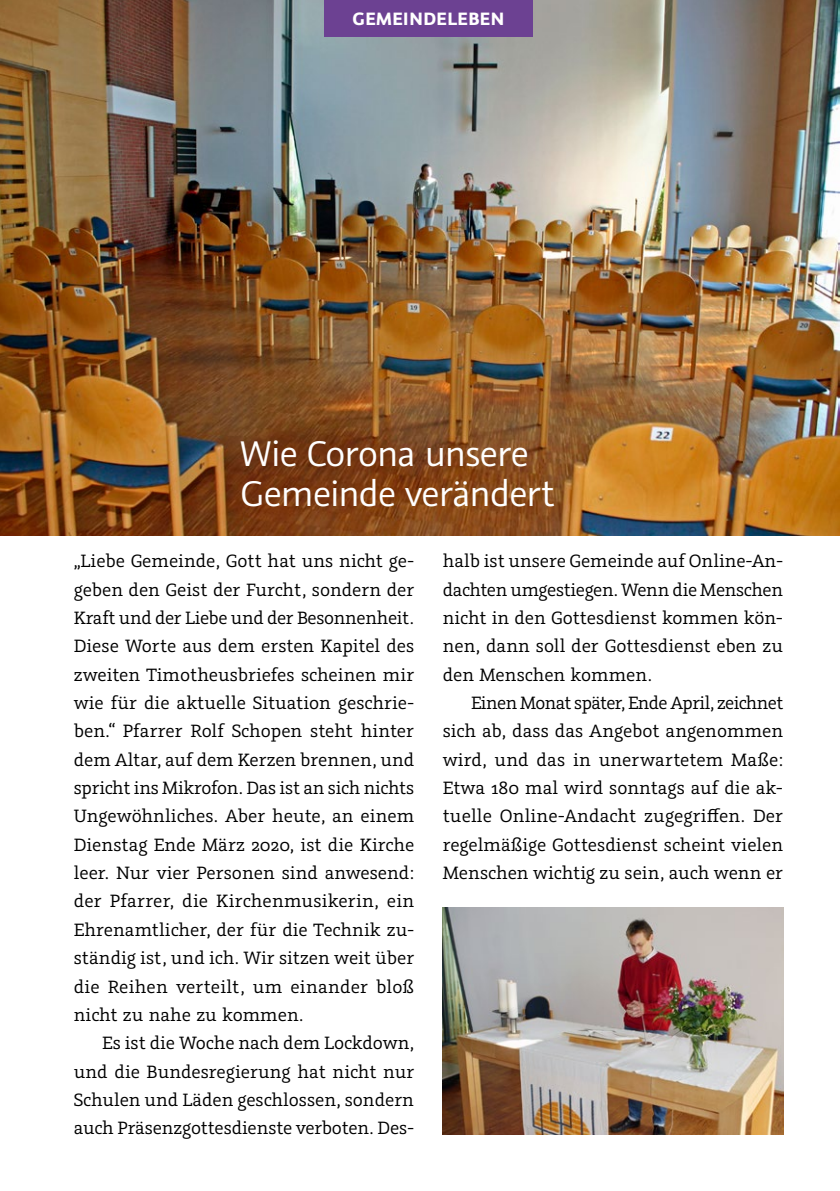
<style>
.page{position:relative;width:840px;height:1191px;background:#fff}
.page>*{position:absolute;margin:0;border:0;box-sizing:border-box;transform-origin:0 0}
.t1{font:40px/40px "Graublau Sans";letter-spacing:-.035em;color:#fff}
.t2{font:20px/28.4px "Graublau Slab";color:#000;text-align:justify}
.t3{font:700 20px "Graublau Sans";color:#fff}
</style>
<div class="page">
<img style="left:0;top:0;width:839px;height:535px">
<div style="left:324px;top:0;width:208px;height:36px;background:#6c4192"></div>
<img style="left:442px;top:907px;width:340px;height:227px">
<p class="t3" style="left:352px;top:6px;width:153px">GEMEINDELEBEN</p>
<h1 class="t1" style="left:240px;top:433px;width:315px">Wie Corona unsere<br>Gemeinde verändert</h1>
<p class="t2" style="left:74px;top:546px;width:342px">„Liebe Gemeinde, Gott hat uns nicht ge&shy;geben den Geist der Furcht, sondern der Kraft und der Liebe und der Besonnenheit.<br>Diese Worte aus dem ersten Kapitel des zweiten Timotheusbriefes scheinen mir wie für die aktuelle Situation geschrie&shy;ben.“ Pfarrer Rolf Schopen steht hinter dem Altar, auf dem Kerzen brennen, und spricht ins Mikrofon. Das ist an sich nichts Ungewöhnliches. Aber heute, an einem Dienstag Ende März 2020, ist die Kirche leer. Nur vier Personen sind anwesend: der Pfarrer, die Kirchenmusikerin, ein Ehrenamtlicher, der für die Technik zu&shy;ständig ist, und ich. Wir sitzen weit über die Reihen verteilt, um einander bloß nicht zu nahe zu kommen.</p>
<p class="t2" style="left:74px;top:1028px;width:342px;text-indent:28px">Es ist die Woche nach dem Lockdown, und die Bundesregierung hat nicht nur Schulen und Läden geschlossen, sondern auch Präsenzgottesdienste verboten. Des-</p>
<p class="t2" style="left:442px;top:546px;width:342px">halb ist unsere Gemeinde auf Online-An&shy;dachten umgestiegen. Wenn die Menschen nicht in den Gottesdienst kommen kön&shy;nen, dann soll der Gottesdienst eben zu den Menschen kommen.</p>
<p class="t2" style="left:442px;top:688px;width:342px;text-indent:28px">Einen Monat später, Ende April, zeichnet sich ab, dass das Angebot angenommen wird, und das in unerwartetem Maße:<br>Etwa 180 mal wird sonntags auf die ak&shy;tuelle Online-Andacht zugegriffen. Der regelmäßige Gottesdienst scheint vielen Menschen wichtig zu sein, auch wenn er</p>
</div>
